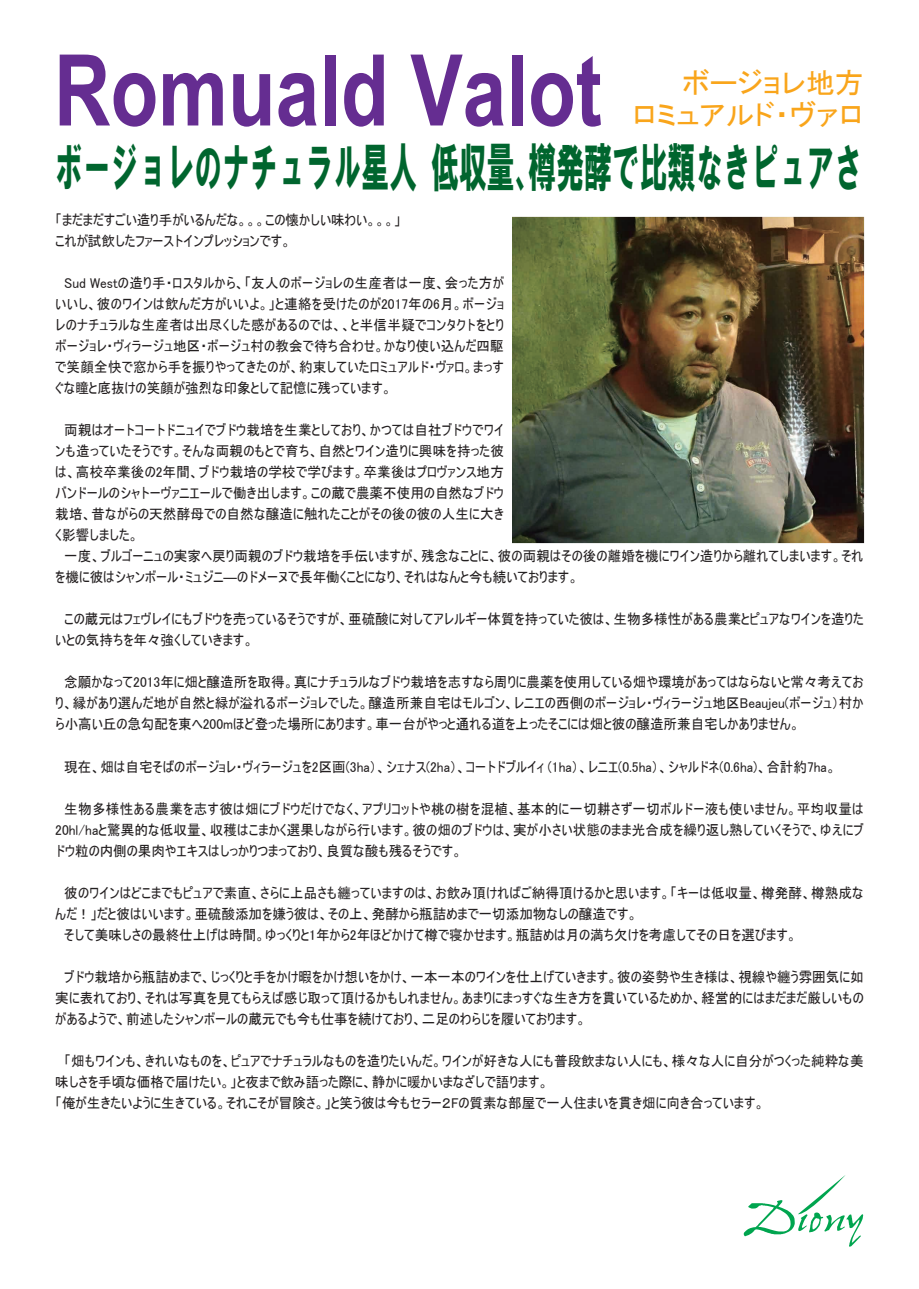
<style>
.page{position:relative;width:919px;height:1289px;background:#fff}
.page>*{position:absolute;margin:0;border:0;box-sizing:border-box;transform-origin:0 0}
.t1{font:700 99px "Arial";color:#652d91;scale:.79 1}
.t2{font:52.5px "HG Soei Kakugothic UB";color:#00652e;scale:.53 1}
.t3{font:28.8px/32.8px "JK P Gothic";color:#f9a51b;text-align:right}
.t4{font:14.25px/21px "MS UI Gothic";color:#231f20;scale:.95 1}
</style>
<div class="page">
<svg style="left:743px;top:1175px;width:120px;height:71px"></svg>
<img style="left:513px;top:216px;width:352px;height:328px">
<h1 class="t1" style="left:54px;top:21px;width:695px">Romuald Valot</h1>
<h3 class="t3" style="left:632px;top:66px;width:233px">ボージョレ地方<br>ロミュアルド・ヴァロ</h3>
<h2 class="t2" style="left:55px;top:141px;width:1524px">ボージョレのナチュラル星人 低収量、樽発酵で比類なきピュアさ</h2>
<p class="t4" style="left:55px;top:209px;width:365px">「まだまだすごい造り手がいるんだな。。。この懐かしい味わい。。。」これが試飲したファーストインプレッションです。</p>
<p class="t4" style="left:55px;top:272px;width:474px;text-align:justify">　Sud Westの造り手・ロスタルから、「友人のボージョレの生産者は一度、会った方がいいし、彼のワインは飲んだ方がいいよ。」と連絡を受けたのが2017年の6月。ボージョレのナチュラルな生産者は出尽くした感があるのでは、、と半信半疑でコンタクトをとりボージョレ・ヴィラージュ地区・ボージュ村の教会で待ち合わせ。かなり使い込んだ四駆で笑顔全快で窓から手を振りやってきたのが、約束していたロミュアルド・ヴァロ。まっすぐな瞳と底抜けの笑顔が強烈な印象として記憶に残っています。</p>
<p class="t4" style="left:55px;top:419px;width:852px">　両親はオートコートドニュイでブドウ栽培を生業としており、かつては自社ブドウでワイ<br>ンも造っていたそうです。そんな両親のもとで育ち、自然とワイン造りに興味を持った彼<br>は、高校卒業後の2年間、ブドウ栽培の学校で学びます。卒業後はプロヴァンス地方<br>バンドールのシャトーヴァニエールで働き出します。この蔵で農薬不使用の自然なブドウ<br>栽培、昔ながらの天然酵母での自然な醸造に触れたことがその後の彼の人生に大き<br>く影響しました。<br>　一度、ブルゴーニュの実家へ戻り両親のブドウ栽培を手伝いますが、残念なことに、彼の両親はその後の離婚を機にワイン造りから離れてしまいます。それを機に彼はシャンボール・ミュジニ―のドメーヌで長年働くことになり、それはなんと今も続いております。</p>
<p class="t4" style="left:55px;top:608px;width:852px">　この蔵元はフェヴレイにもブドウを売っているそうですが、亜硫酸に対してアレルギー体質を持っていた彼は、生物多様性がある農業とピュアなワインを造りたいとの気持ちを年々強くしていきます。</p>
<p class="t4" style="left:55px;top:671px;width:852px;text-align:justify">　念願かなって2013年に畑と醸造所を取得。真にナチュラルなブドウ栽培を志すなら周りに農薬を使用している畑や環境があってはならないと常々考えており、縁があり選んだ地が自然と緑が溢れるボージョレでした。醸造所兼自宅はモルゴン、レニエの西側のボージョレ・ヴィラージュ地区Beaujeu(ボージュ）村から小高い丘の急勾配を東へ200mほど登った場所にあります。車一台がやっと通れる道を上ったそこには畑と彼の醸造所兼自宅しかありません。</p>
<p class="t4" style="left:55px;top:755px;width:823px">　現在、畑は自宅そばのボージョレ・ヴィラージュを2区画(3ha）、シェナス(2ha）、コートドブルイィ (1ha）、レニエ(0.5ha）、シャルドネ(0.6ha)、合計約7ha。</p>
<p class="t4" style="left:55px;top:797px;width:852px;text-align:justify">　生物多様性ある農業を志す彼は畑にブドウだけでなく、アプリコットや桃の樹を混植、基本的に一切耕さず一切ボルドー液も使いません。平均収量は20hl/haと驚異的な低収量、収穫はこまかく選果しながら行います。彼の畑のブドウは、実が小さい状態のまま光合成を繰り返し熟していくそうで、ゆえにブドウ粒の内側の果肉やエキスはしっかりつまっており、良質な酸も残るそうです。</p>
<p class="t4" style="left:55px;top:881px;width:852px">　彼のワインはどこまでもピュアで素直、さらに上品さも纏っていますのは、お飲み頂ければご納得頂けるかと思います。「キーは低収量、樽発酵、樽熟成なんだ！」だと彼はいいます。亜硫酸添加を嫌う彼は、その上、発酵から瓶詰めまで一切添加物なしの醸造です。<br>　そして美味しさの最終仕上げは時間。ゆっくりと1年から2年ほどかけて樽で寝かせます。瓶詰めは月の満ち欠けを考慮してその日を選びます。</p>
<p class="t4" style="left:55px;top:965px;width:852px;text-align:justify">　ブドウ栽培から瓶詰めまで、じっくりと手をかけ暇をかけ想いをかけ、一本一本のワインを仕上げていきます。彼の姿勢や生き様は、視線や纏う雰囲気に如実に表れており、それは写真を見てもらえば感じ取って頂けるかもしれません。あまりにまっすぐな生き方を貫いているためか、経営的にはまだまだ厳しいものがあるようで、前述したシャンボールの蔵元でも今も仕事を続けており、二足のわらじを履いております。</p>
<p class="t4" style="left:55px;top:1049px;width:852px">　「畑もワインも、きれいなものを、ピュアでナチュラルなものを造りたいんだ。ワインが好きな人にも普段飲まない人にも、様々な人に自分がつくった純粋な美味しさを手頃な価格で届けたい。」と夜まで飲み語った際に、静かに暖かいまなざしで語ります。<br>「俺が生きたいように生きている。それこそが冒険さ。」と笑う彼は今もセラー２Fの質素な部屋で一人住まいを貫き畑に向き合っています。</p>
</div>
